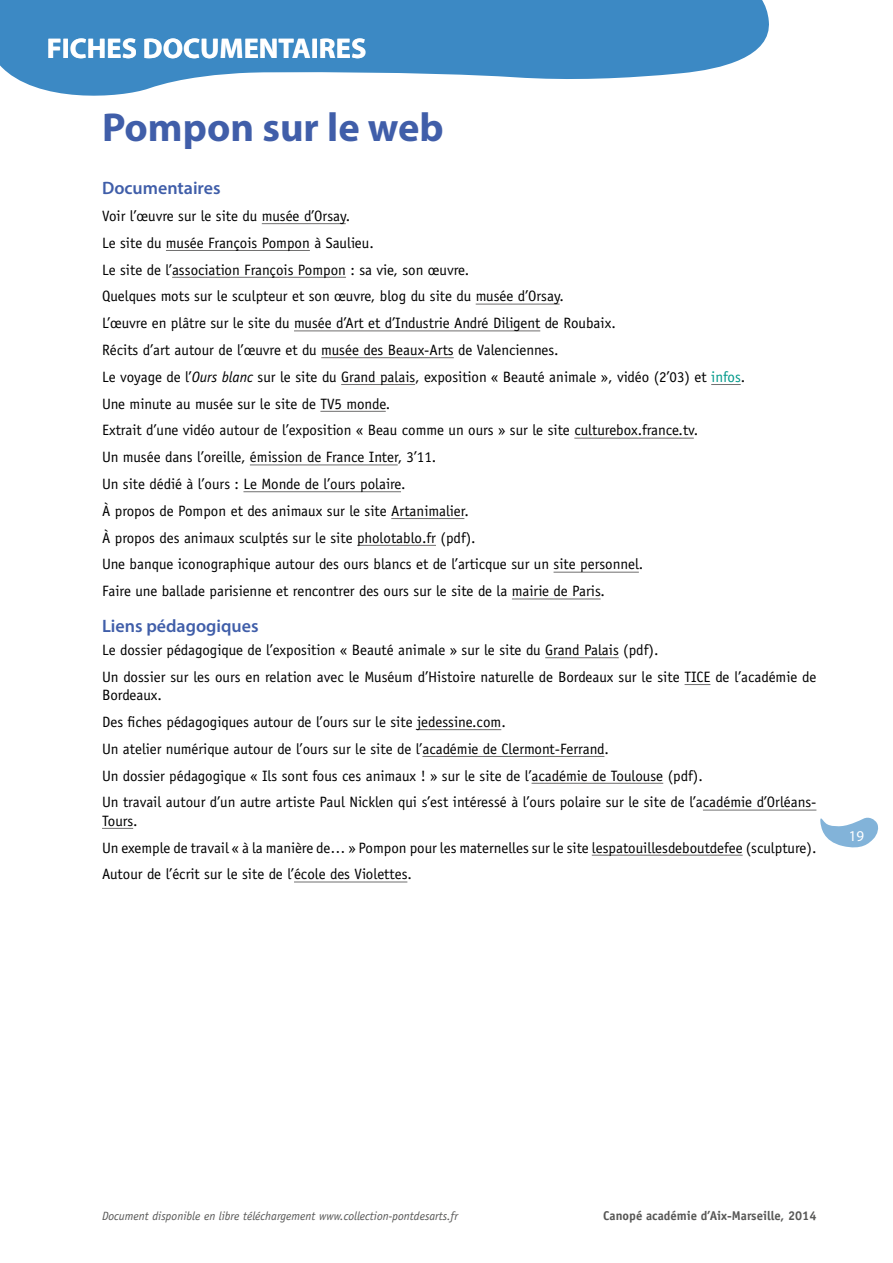
<style>
.page{position:relative;width:893px;height:1263px;background:#fff}
.page>*{position:absolute;margin:0;border:0;box-sizing:border-box;transform-origin:0 0}
.t1{font:700 40.5px "Myriad Pro";color:#405ea9}
.t2{font:700 28.5px "Myriad Pro";color:#fff}
.t3{font:600 18px "Myriad Pro";color:#405ea9}
.t4{font:15px/26.8px "Officina Sans Std";color:#000}
.t5{font:15px "Myriad Pro";color:#fff}
.t6{font:700 12.75px "Officina Sans Std";color:#575756}
.t7{font:italic 12px "Officina Sans Std";color:#575756}
.s1{font-style:italic}
.s2{color:#00998a}
</style>
<div class="page">
<svg style="left:820px;top:817px;width:59px;height:31px"></svg>
<svg style="left:0;top:0;width:769px;height:96px;fill:#3c89c4"></svg>
<hr style="left:262px;top:223px;width:84px;height:1px;background:#706f6f">
<hr style="left:166px;top:250px;width:144px;height:1px;background:#706f6f">
<hr style="left:172px;top:277px;width:174px;height:1px;background:#706f6f">
<hr style="left:476px;top:304px;width:84px;height:1px;background:#706f6f">
<hr style="left:294px;top:330px;width:246px;height:1px;background:#706f6f">
<hr style="left:321px;top:357px;width:133px;height:1px;background:#706f6f">
<hr style="left:341px;top:384px;width:74px;height:1px;background:#706f6f">
<hr style="left:711px;top:384px;width:30px;height:1px;background:#706f6f">
<hr style="left:320px;top:411px;width:66px;height:1px;background:#706f6f">
<hr style="left:574px;top:438px;width:120px;height:1px;background:#706f6f">
<hr style="left:250px;top:465px;width:148px;height:1px;background:#706f6f">
<hr style="left:243px;top:491px;width:158px;height:1px;background:#706f6f">
<hr style="left:391px;top:518px;width:73px;height:1px;background:#706f6f">
<hr style="left:357px;top:545px;width:79px;height:1px;background:#706f6f">
<hr style="left:554px;top:572px;width:85px;height:1px;background:#706f6f">
<hr style="left:512px;top:599px;width:89px;height:1px;background:#706f6f">
<hr style="left:545px;top:657px;width:74px;height:1px;background:#706f6f">
<svg style="left:685px;top:684px;width:25px;height:1px"></svg>
<hr style="left:417px;top:729px;width:84px;height:1px;background:#706f6f">
<hr style="left:422px;top:756px;width:182px;height:1px;background:#706f6f">
<hr style="left:532px;top:783px;width:131px;height:1px;background:#706f6f">
<hr style="left:703px;top:810px;width:113px;height:1px;background:#706f6f">
<hr style="left:102px;top:828px;width:31px;height:1px;background:#706f6f">
<hr style="left:592px;top:855px;width:151px;height:1px;background:#706f6f">
<hr style="left:294px;top:882px;width:113px;height:1px;background:#706f6f">
<h2 class="t2" style="left:47px;top:30px;width:321px">FICHES DOCUMENTAIRES</h2>
<h1 class="t1" style="left:102px;top:101px;width:343px">Pompon sur le web</h1>
<p class="t3" style="left:102px;top:177px;width:120px">Documentaires</p>
<p class="t4" style="left:102px;top:202px;width:645px">Voir l’œuvre sur le site du musée d’Orsay.<br>Le site du musée François Pompon à Saulieu.<br>Le site de l’association François Pompon : sa vie, son œuvre.<br>Quelques mots sur le sculpteur et son œuvre, blog du site du musée d’Orsay.<br>L’œuvre en plâtre sur le site du musée d’Art et d’Industrie André Diligent de Roubaix.<br>Récits d’art autour de l’œuvre et du musée des Beaux-Arts de Valenciennes.<br>Le voyage de l’<span class="s1">Ours blanc</span> sur le site du Grand palais, exposition « Beauté animale », vidéo (2’03) et <span class="s2">infos</span>.<br>Une minute au musée sur le site de TV5 monde.<br>Extrait d’une vidéo autour de l’exposition « Beau comme un ours » sur le site culturebox.france.tv.<br>Un musée dans l’oreille, émission de France Inter, 3’11.<br>Un site dédié à l’ours : Le Monde de l’ours polaire.<br>À propos de Pompon et des animaux sur le site Artanimalier.<br>À propos des animaux sculptés sur le site pholotablo.fr (pdf).<br>Une banque iconographique autour des ours blancs et de l’articque sur un site personnel.<br>Faire une ballade parisienne et rencontrer des ours sur le site de la mairie de Paris.</p>
<p class="t3" style="left:102px;top:615px;width:158px">Liens pédagogiques</p>
<p class="t4" style="left:102px;top:636px;width:716px">Le dossier pédagogique de l’exposition « Beauté animale » sur le site du Grand Palais (pdf).<br>Un dossier sur les ours en relation avec le Muséum d’Histoire naturelle de Bordeaux sur le site TICE de l’académie de</p>
<p class="t4" style="left:102px;top:682px;width:716px">Bordeaux.<br>Des fiches pédagogiques autour de l’ours sur le site jedessine.com.<br>Un atelier numérique autour de l’ours sur le site de l’académie de Clermont-Ferrand.<br>Un dossier pédagogique « Ils sont fous ces animaux ! » sur le site de l’académie de Toulouse (pdf).<br>Un travail autour d’un autre artiste Paul Nicklen qui s’est intéressé à l’ours polaire sur le site de l’académie d’Orléans-</p>
<p class="t4" style="left:102px;top:807px;width:716px">Tours.<br>Un exemple de travail « à la manière de… » Pompon pour les maternelles sur le site lespatouillesdeboutdefee (sculpture).<br>Autour de l’écrit sur le site de l’école des Violettes.</p>
<p class="t5" style="left:849px;top:827px;width:17px">19</p>
<p class="t7" style="left:102px;top:1208px;width:357px">Document disponible en libre téléchargement www.collection-pontdesarts.fr</p>
<p class="t6" style="left:603px;top:1208px;width:215px">Canopé académie d’Aix-Marseille, 2014</p>
</div>
